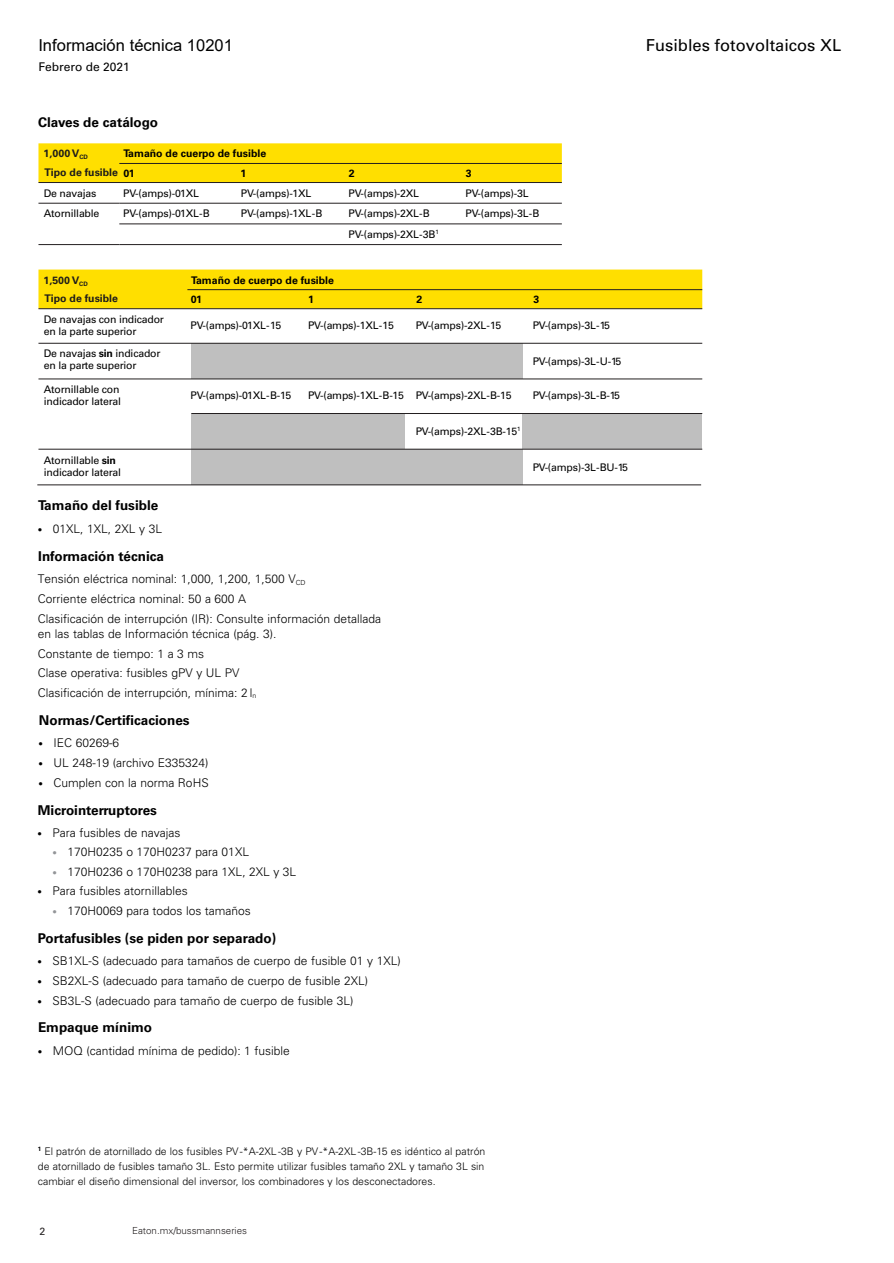
<style>
.page{position:relative;width:894px;height:1263px;background:#fff}
.page>*{position:absolute;margin:0;border:0;box-sizing:border-box;transform-origin:0 0}
.t1{font:16.5px "Arial";color:#000}
.t2{font:16.5px "Univers LT Std";color:#000}
.t3{font:700 13.5px "Univers LT Std";color:#000}
.t4{font:300 12px/19.8px "Univers LT Std";color:#000}
.t5{font:12px "Univers LT Std";color:#000}
.t6{font:10.5px/12px "Univers LT Std";letter-spacing:-.02em;color:#000}
.t7{font:300 10.5px/15.1px "Univers LT Std";color:#000;text-align:justify}
.t8{font:700 10.5px/19px "Univers LT Std";color:#000}
.t9{font:700 10.5px "Univers LT Std";color:#1e1c1a}
.t10{font:10.5px "Univers LT Std";color:#231f20}
.t11{font:300 9.75px "Univers LT Std";color:#231f20}
.s1{font-weight:700}
.s2{font-size:9px}
.s3{font-size:9px;color:#939598}
</style>
<div class="page">
<div style="left:191px;top:343px;width:331px;height:36px;background:#bfbfbf"></div>
<div style="left:191px;top:414px;width:214px;height:35px;background:#bfbfbf"></div>
<div style="left:191px;top:449px;width:331px;height:36px;background:#bfbfbf"></div>
<div style="left:522px;top:414px;width:180px;height:35px;background:#bfbfbf"></div>
<div style="left:38px;top:143px;width:523px;height:39px;background:#ffdf00"></div>
<div style="left:38px;top:270px;width:664px;height:38px;background:#ffdf00"></div>
<hr style="left:119px;top:163px;width:442px;height:1px;background:#231f20">
<hr style="left:38px;top:182px;width:523px;height:1px;background:#231f20">
<hr style="left:38px;top:203px;width:81px;height:1px;background:#231f20">
<hr style="left:38px;top:244px;width:81px;height:1px;background:#231f20">
<hr style="left:119px;top:203px;width:442px;height:1px;background:#231f20">
<hr style="left:119px;top:224px;width:442px;height:1px;background:#231f20">
<hr style="left:119px;top:244px;width:442px;height:1px;background:#231f20">
<hr style="left:38px;top:343px;width:664px;height:1px;background:#231f20">
<hr style="left:191px;top:413px;width:511px;height:1px;background:#231f20">
<hr style="left:37px;top:485px;width:664px;height:1px;background:#231f20">
<hr style="left:38px;top:379px;width:664px;height:1px;background:#231f20">
<hr style="left:38px;top:449px;width:664px;height:1px;background:#231f20">
<hr style="left:187px;top:289px;width:515px;height:1px;background:#231f20">
<hr style="left:38px;top:308px;width:664px;height:1px;background:#231f20">
<h1 class="t1" style="left:38px;top:39px;width:196px">Información técnica 10201</h1>
<p class="t5" style="left:38px;top:62px;width:93px">Febrero de 2021</p>
<p class="t3" style="left:38px;top:117px;width:121px">Claves de catálogo</p>
<p class="t9" style="left:44px;top:168px;width:75px">Tipo de fusible</p>
<p class="t8" style="left:123px;top:146px;width:144px">Tamaño de cuerpo de fusible<br>01</p>
<p class="t9" style="left:44px;top:150px;width:46px">1,000 V<sub>CD</sub></p>
<p class="t8" style="left:240px;top:165px;width:7px">1</p>
<p class="t8" style="left:349px;top:165px;width:7px">2</p>
<p class="t8" style="left:465px;top:165px;width:7px">3</p>
<p class="t6" style="left:44px;top:184px;width:57px;line-height:20.7px">De navajas<br>Atornillable</p>
<p class="t6" style="left:123px;top:188px;width:77px">PV-(amps)-01XL</p>
<p class="t6" style="left:241px;top:188px;width:72px">PV-(amps)-1XL</p>
<p class="t6" style="left:348px;top:188px;width:72px">PV-(amps)-2XL</p>
<p class="t6" style="left:465px;top:188px;width:65px">PV-(amps)-3L</p>
<p class="t6" style="left:123px;top:209px;width:88px">PV-(amps)-01XL-B</p>
<p class="t6" style="left:241px;top:209px;width:83px">PV-(amps)-1XL-B</p>
<p class="t6" style="left:348px;top:209px;width:83px">PV-(amps)-2XL-B</p>
<p class="t6" style="left:465px;top:209px;width:76px">PV-(amps)-3L-B</p>
<p class="t6" style="left:348px;top:230px;width:92px">PV-(amps)-2XL-3B<sup>1</sup></p>
<p class="t9" style="left:44px;top:276px;width:46px">1,500 V<sub>CD</sub></p>
<p class="t9" style="left:44px;top:294px;width:75px">Tipo de fusible</p>
<p class="t8" style="left:191px;top:272px;width:144px">Tamaño de cuerpo de fusible<br>01</p>
<p class="t8" style="left:308px;top:291px;width:7px">1</p>
<p class="t8" style="left:416px;top:291px;width:7px">2</p>
<p class="t8" style="left:533px;top:291px;width:7px">3</p>
<p class="t6" style="left:44px;top:314px;width:122px">De navajas con indicador en la parte superior</p>
<p class="t6" style="left:190px;top:321px;width:92px">PV-(amps)-01XL-15</p>
<p class="t6" style="left:308px;top:321px;width:87px">PV-(amps)-1XL-15</p>
<p class="t6" style="left:415px;top:321px;width:87px">PV-(amps)-2XL-15</p>
<p class="t6" style="left:532px;top:321px;width:79px">PV-(amps)-3L-15</p>
<p class="t6" style="left:44px;top:349px;width:118px">De navajas <span class="s1">sin</span> indicador en la parte superior</p>
<p class="t6" style="left:532px;top:356px;width:90px">PV-(amps)-3L-U-15</p>
<p class="t6" style="left:44px;top:385px;width:79px">Atornillable con indicador lateral</p>
<p class="t6" style="left:190px;top:391px;width:102px">PV-(amps)-01XL-B-15</p>
<p class="t6" style="left:308px;top:391px;width:205px">PV-(amps)-1XL-B-15 PV-(amps)-2XL-B-15</p>
<p class="t6" style="left:532px;top:391px;width:89px">PV-(amps)-3L-B-15</p>
<p class="t6" style="left:415px;top:427px;width:106px">PV-(amps)-2XL-3B-15<sup>1</sup></p>
<p class="t6" style="left:44px;top:456px;width:79px">Atornillable <span class="s1">sin </span>indicador lateral</p>
<p class="t6" style="left:532px;top:462px;width:97px">PV-(amps)-3L-BU-15</p>
<p class="t3" style="left:38px;top:501px;width:122px">Tamaño del fusible</p>
<p class="t4" style="left:38px;top:520px;width:126px"><span class="s2">•</span> 01XL, 1XL, 2XL y 3L</p>
<p class="t3" style="left:38px;top:551px;width:127px">Información técnica</p>
<p class="t4" style="left:38px;top:570px;width:344px">Tensión eléctrica nominal: 1,000, 1,200, 1,500 V<sub>CD<br></sub>Corriente eléctrica nominal: 50 a 600 A<br>Clasificación de interrupción (IR): Consulte información detallada</p>
<p class="t4" style="left:38px;top:625px;width:240px">en las tablas de Información técnica (pág. 3).<br>Constante de tiempo: 1 a 3 ms<br>Clase operativa: fusibles gPV y UL PV Clasificación de interrupción, mínima: 2 l<sub>n</sub></p>
<p class="t3" style="left:39px;top:715px;width:152px">Normas/Certificaciones</p>
<p class="t4" style="left:38px;top:735px;width:82px"><span class="s2">•</span> IEC 60269-6</p>
<p class="t4" style="left:38px;top:755px;width:171px"><span class="s2">•</span> UL 248-19 (archivo E335324)</p>
<p class="t4" style="left:38px;top:775px;width:172px"><span class="s2">•</span> Cumplen con la norma RoHS</p>
<p class="t3" style="left:38px;top:805px;width:121px">Microinterruptores</p>
<p class="t4" style="left:37px;top:825px;width:145px"><span class="s2">•</span> Para fusibles de navajas</p>
<p class="t4" style="left:52px;top:844px;width:198px"><span class="s3">•</span> 170H0235 o 170H0237 para 01XL</p>
<p class="t4" style="left:52px;top:863px;width:245px"><span class="s3">•</span> 170H0236 o 170H0238 para 1XL, 2XL y 3L</p>
<p class="t4" style="left:37px;top:883px;width:152px"><span class="s2">•</span> Para fusibles atornillables</p>
<p class="t4" style="left:52px;top:902px;width:200px"><span class="s3">•</span> 170H0069 para todos los tamaños</p>
<p class="t3" style="left:38px;top:933px;width:240px">Portafusibles (se piden por separado)</p>
<p class="t4" style="left:37px;top:952px;width:365px"><span class="s2">•</span> SB1XL-S (adecuado para tamaños de cuerpo de fusible 01 y 1XL)</p>
<p class="t4" style="left:37px;top:972px;width:332px"><span class="s2">•</span> SB2XL-S (adecuado para tamaño de cuerpo de fusible 2XL)</p>
<p class="t4" style="left:37px;top:992px;width:317px"><span class="s2">•</span> SB3L-S (adecuado para tamaño de cuerpo de fusible 3L)</p>
<p class="t3" style="left:38px;top:1023px;width:115px">Empaque mínimo</p>
<p class="t4" style="left:38px;top:1042px;width:253px"><span class="s2">•</span> MOQ (cantidad mínima de pedido): 1 fusible</p>
<h1 class="t2" style="left:645px;top:39px;width:197px">Fusibles fotovoltaicos XL</h1>
<p class="t7" style="left:38px;top:1145px;width:449px"><sup>1</sup> El patrón de atornillado de los fusibles PV-*A-2XL-3B y PV-*A-2XL-3B-15 es idéntico al patrón de atornillado de fusibles tamaño 3L. Esto permite utilizar fusibles tamaño 2XL y tamaño 3L sin cambiar el diseño dimensional del inversor, los combinadores y los desconectadores.</p>
<p class="t10" style="left:40px;top:1227px;width:7px">2</p>
<p class="t11" style="left:132px;top:1227px;width:116px">Eaton.mx/bussmannseries</p>
</div>
